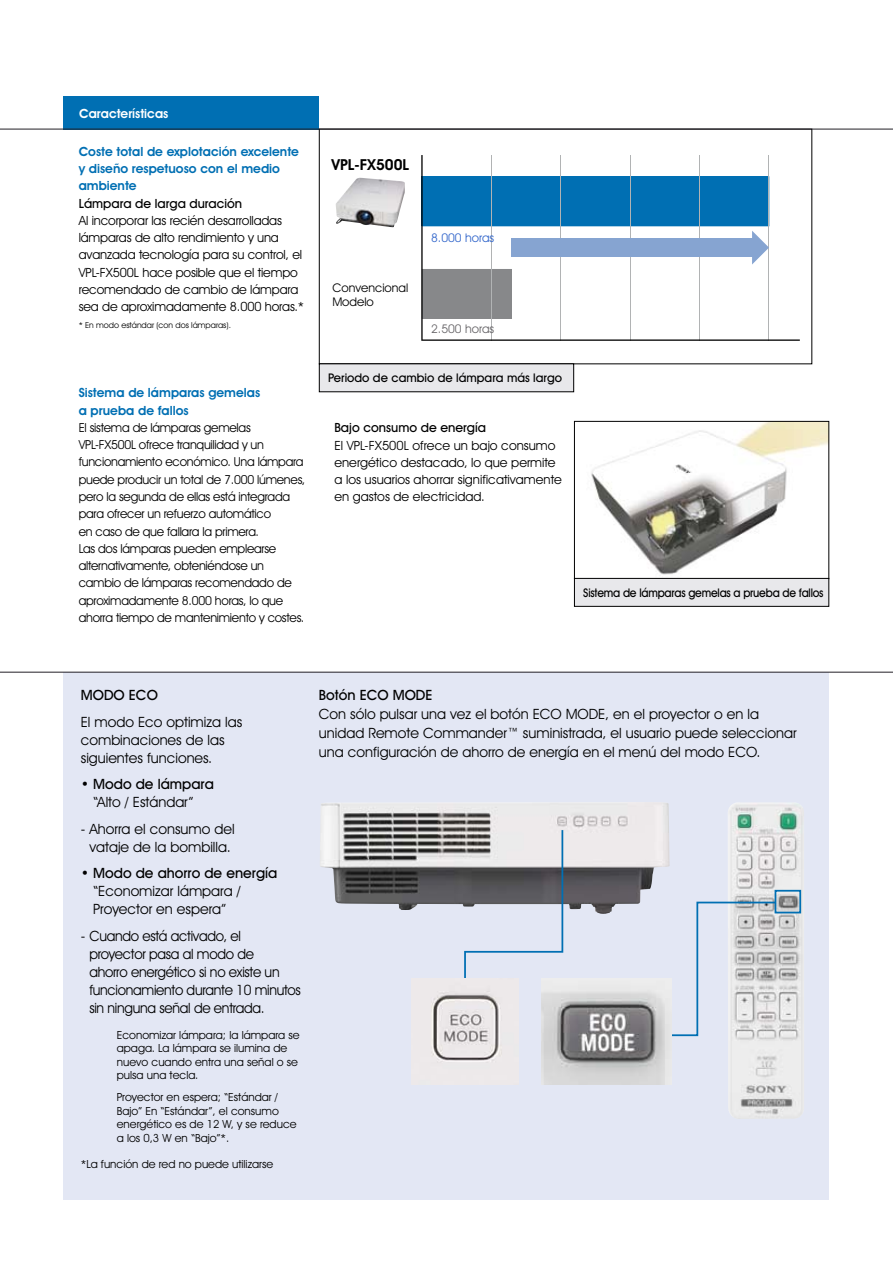
<style>
.page{position:relative;width:893px;height:1263px;background:#fff}
.page>*{position:absolute;margin:0;border:0;box-sizing:border-box;transform-origin:0 0}
.t1{font:600 15.3px "Avant Garde IT Cby BT";color:#000}
.t2{font:14.25px/18px "Avant Garde IT Cby BT";color:#000}
.t3{font:14.25px/18px "Avant Garde IT Cby BT";letter-spacing:-.02em;color:#000}
.t4{font:500 14.25px "Avant Garde IT Cby BT";color:#000}
.t5{font:12.75px/17.2px "Avant Garde IT Cby BT";letter-spacing:-.01em;color:#000}
.t6{font:600 12.75px/17.2px "Avant Garde IT Cby BT";color:#006fb3}
.t7{font:500 12.75px "Avant Garde IT Cby BT";color:#000}
.t8{font:600 12.75px "Avant Garde IT Cby BT";color:#fff}
.t9{font:12.45px/17.2px "Avant Garde IT Cby BT";letter-spacing:-.02em;color:#000}
.t10{font:500 12px "Avant Garde IT Cby BT";letter-spacing:-.02em;color:#000;scale:.92 1}
.t11{font:500 12px "Avant Garde IT Cby BT";color:#000}
.t12{font:12px/14.4px "Avant Garde IT Cby BT";color:#000}
.t13{font:12px "Avant Garde IT Cby BT";color:#3266cb}
.t14{font:12px "Avant Garde IT Cby BT";color:#676568}
.t15{font:11.25px/13.5px "Avant Garde IT Cby BT";color:#000}
.t16{font:8.25px "Avant Garde IT Cby BT";color:#000}
.s1{font-weight:500}
</style>
<div class="page">
<div style="left:64px;top:672px;width:765px;height:527px;background:#e3e7f4"></div>
<div style="left:64px;top:96px;width:255px;height:33px;background:#006fb3"></div>
<img style="left:336px;top:178px;width:69px;height:49px">
<svg style="left:421px;top:155px;width:379px;height:186px"></svg>
<svg style="left:422px;top:176px;width:347px;height:143px"></svg>
<div style="left:319px;top:364px;width:255px;height:28px;background:#e8e8eb"></div>
<div style="left:319px;top:363px;width:255px;height:29px;border:1px solid #000"></div>
<hr style="left:0;top:672px;width:893px;height:1px;background:#221f26">
<img style="left:320px;top:802px;width:350px;height:112px">
<img style="left:728px;top:802px;width:76px;height:317px">
<svg style="left:463px;top:828px;width:101px;height:150px"></svg>
<div style="left:775px;top:890px;width:26px;height:23px;border:2px solid #006fb3"></div>
<svg style="left:671px;top:901px;width:106px;height:136px"></svg>
<img style="left:412px;top:978px;width:106px;height:106px">
<img style="left:542px;top:985px;width:129px;height:99px">
<hr style="left:0;top:129px;width:893px;height:1px;background:#221f26">
<img style="left:591px;top:423px;width:236px;height:152px">
<div style="left:574px;top:421px;width:255px;height:158px;border:1px solid #000"></div>
<div style="left:574px;top:578px;width:255px;height:28px;background:#e8e8eb"></div>
<div style="left:574px;top:578px;width:255px;height:29px;border:1px solid #000"></div>
<p class="t8" style="left:79px;top:105px;width:91px">Características</p>
<p class="t6" style="left:79px;top:143px;width:222px">Coste total de explotación excelente y diseño respetuoso con el medio ambiente</p>
<p class="t7" style="left:79px;top:195px;width:165px">Lámpara de larga duración</p>
<p class="t5" style="left:79px;top:212px;width:227px">Al incorporar las recién desarrolladas lámparas de alto rendimiento y una avanzada tecnología para su control, el VPL-FX500L hace posible que el tiempo recomendado de cambio de lámpara sea de aproximadamente 8.000 horas.*</p>
<p class="t16" style="left:79px;top:320px;width:154px">* En modo estándar (con dos lámparas).</p>
<p class="t1" style="left:331px;top:156px;width:79px">VPL-FX500L</p>
<p class="t12" style="left:332px;top:280px;width:77px">Convencional<br>Modelo</p>
<p class="t13" style="left:431px;top:231px;width:65px">8.000 horas</p>
<p class="t14" style="left:431px;top:321px;width:65px">2.500 horas</p>
<p class="t11" style="left:328px;top:371px;width:235px">Periodo de cambio de lámpara más largo</p>
<p class="t6" style="left:79px;top:384px;width:183px">Sistema de lámparas gemelas a prueba de fallos</p>
<p class="t9" style="left:79px;top:419px;width:228px">El sistema de lámparas gemelas VPL-FX500L ofrece tranquilidad y un funcionamiento económico. Una lámpara puede producir un total de 7.000 lúmenes, pero la segunda de ellas está integrada para ofrecer un refuerzo automático<br>en caso de que fallara la primera.<br>Las dos lámparas pueden emplearse alternativamente, obteniéndose un cambio de lámparas recomendado de aproximadamente 8.000 horas, lo que ahorra tiempo de mantenimiento y costes.</p>
<p class="t7" style="left:334px;top:420px;width:153px">Bajo consumo de energía</p>
<p class="t5" style="left:334px;top:436px;width:229px">El VPL-FX500L ofrece un bajo consumo energético destacado, lo que permite a los usuarios ahorrar significativamente en gastos de electricidad.</p>
<p class="t10" style="left:583px;top:585px;width:263px">Sistema de lámparas gemelas a prueba de fallos</p>
<p class="t4" style="left:81px;top:687px;width:79px">MODO ECO</p>
<p class="t2" style="left:81px;top:713px;width:163px">El modo Eco optimiza las combinaciones de las siguientes funciones.</p>
<p class="t2" style="left:81px;top:775px;width:135px;text-align:center">• <span class="s1">Modo de lámpara </span>“Alto / Estándar”</p>
<p class="t2" style="left:81px;top:820px;width:155px;text-align:center">- Ahorra el consumo del vataje de la bombilla.</p>
<p class="t2" style="left:93px;top:864px;width:186px;text-indent:-12px">• <span class="s1">Modo de ahorro de energía </span>“Economizar lámpara /<br>Proyector en espera”</p>
<p class="t3" style="left:89px;top:927px;width:213px;text-indent:-9px">- Cuando está activado, el proyector pasa al modo de<br>ahorro energético si no existe un funcionamiento durante 10 minutos sin ninguna señal de entrada.</p>
<p class="t15" style="left:117px;top:1028px;width:184px">Economizar lámpara; la lámpara se apaga. La lámpara se ilumina de nuevo cuando entra una señal o se pulsa una tecla.</p>
<p class="t15" style="left:117px;top:1090px;width:181px">Proyector en espera; “Estándar /<br>Bajo” En “Estándar”, el consumo energético es de 12 W, y se reduce a los 0,3 W en “Bajo”*.</p>
<p class="t15" style="left:81px;top:1157px;width:194px">*La función de red no puede utilizarse</p>
<p class="t4" style="left:319px;top:687px;width:115px">Botón ECO MODE</p>
<p class="t2" style="left:319px;top:705px;width:479px;line-height:18.8px">Con sólo pulsar una vez el botón ECO MODE, en el proyector o en la unidad Remote Commander™ suministrada, el usuario puede seleccionar una configuración de ahorro de energía en el menú del modo ECO.</p>
</div>
